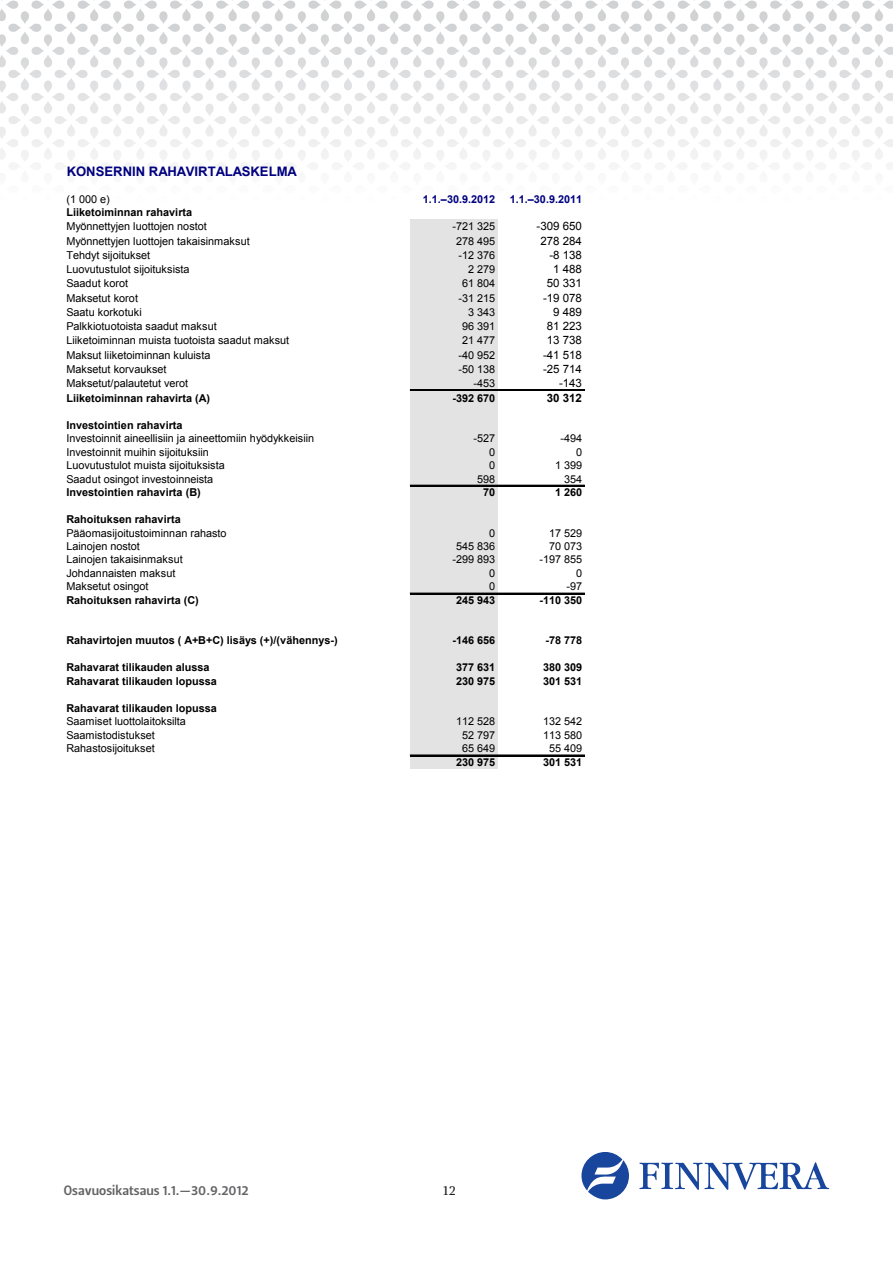
<style>
.page{position:relative;width:893px;height:1263px;background:#fff}
.page>*{position:absolute;margin:0;border:0;box-sizing:border-box;transform-origin:0 0}
.t1{font:13.5px "Leitura Sans Grot 3";color:#636366}
.t2{font:13.5px "Leitura News Roman 2";color:#231f20}
.t3{font:700 13.05px "Arial";color:#000080}
.t4{font:11.55px "Arial";color:#000}
.t5{font:700 11.55px "Arial";color:#000}
.t6{font:10.8px/13.5px "Arial";color:#000}
.t7{font:700 10.8px/13.5px "Arial";color:#000}
.t8{font:700 10.8px "Arial";color:#000080}
.s1{font-weight:700}
.s2{font-weight:400}
</style>
<div class="page">
<svg style="left:0;top:0;width:302px;height:164px"></svg>
<svg style="left:302px;top:0;width:323px;height:164px"></svg>
<svg style="left:625px;top:0;width:268px;height:164px"></svg>
<svg style="left:581px;top:1152px;width:48px;height:47px"></svg>
<svg style="left:639px;top:1162px;width:190px;height:28px"></svg>
<div style="left:410px;top:219px;width:87px;height:550px;background:#e3e3e3"></div>
<hr style="left:410px;top:390px;width:174px;height:1px;background:#000">
<hr style="left:410px;top:485px;width:174px;height:1px;background:#000">
<hr style="left:410px;top:593px;width:174px;height:1px;background:#000">
<hr style="left:410px;top:755px;width:174px;height:1px;background:#000">
<p class="t3" style="left:67px;top:162px;width:232px">KONSERNIN RAHAVIRTALASKELMA</p>
<p class="t6" style="left:66px;top:193px;width:45px">(1 000 e)</p>
<p class="t8" style="left:423px;top:192px;width:74px">1.1.–30.9.2012</p>
<p class="t8" style="left:510px;top:192px;width:74px">1.1.–30.9.2011</p>
<p class="t6" style="left:66px;top:205px;width:142px;line-height:14.2px"><span class="s1">Liiketoiminnan rahavirta<br></span>Myönnettyjen luottojen nostot</p>
<p class="t6" style="left:452px;top:220px;width:44px">-721 325</p>
<p class="t4" style="left:537px;top:219px;width:47px">-309 650</p>
<p class="t6" style="left:66px;top:234px;width:185px">Myönnettyjen luottojen takaisinmaksut</p>
<p class="t6" style="left:456px;top:234px;width:41px">278 495</p>
<p class="t4" style="left:540px;top:233px;width:43px">278 284</p>
<p class="t6" style="left:66px;top:248px;width:85px">Tehdyt sijoitukset</p>
<p class="t6" style="left:458px;top:248px;width:38px">-12 376</p>
<p class="t4" style="left:549px;top:247px;width:34px">-8 138</p>
<p class="t6" style="left:66px;top:263px;width:125px">Luovutustulot sijoituksista</p>
<p class="t6" style="left:468px;top:263px;width:29px">2 279</p>
<p class="t4" style="left:553px;top:261px;width:30px">1 488</p>
<p class="t6" style="left:66px;top:277px;width:63px">Saadut korot</p>
<p class="t6" style="left:462px;top:277px;width:35px">61 804</p>
<p class="t4" style="left:547px;top:276px;width:37px">50 331</p>
<p class="t6" style="left:66px;top:291px;width:73px">Maksetut korot</p>
<p class="t6" style="left:458px;top:291px;width:38px">-31 215</p>
<p class="t4" style="left:543px;top:290px;width:41px">-19 078</p>
<p class="t6" style="left:66px;top:305px;width:77px">Saatu korkotuki</p>
<p class="t6" style="left:468px;top:305px;width:29px">3 343</p>
<p class="t4" style="left:553px;top:304px;width:30px">9 489</p>
<p class="t6" style="left:66px;top:320px;width:152px">Palkkiotuotoista saadut maksut</p>
<p class="t6" style="left:462px;top:320px;width:35px">96 391</p>
<p class="t4" style="left:547px;top:319px;width:37px">81 223</p>
<p class="t6" style="left:66px;top:334px;width:224px">Liiketoiminnan muista tuotoista saadut maksut</p>
<p class="t6" style="left:462px;top:334px;width:35px">21 477</p>
<p class="t4" style="left:547px;top:333px;width:37px">13 738</p>
<p class="t6" style="left:66px;top:348px;width:146px">Maksut liiketoiminnan kuluista</p>
<p class="t6" style="left:458px;top:348px;width:38px">-40 952</p>
<p class="t4" style="left:543px;top:347px;width:41px">-41 518</p>
<p class="t6" style="left:66px;top:363px;width:102px">Maksetut korvaukset</p>
<p class="t6" style="left:458px;top:363px;width:38px">-50 138</p>
<p class="t4" style="left:543px;top:361px;width:41px">-25 714</p>
<p class="t6" style="left:66px;top:377px;width:123px">Maksetut/palautetut verot</p>
<p class="t6" style="left:473px;top:377px;width:23px">-453</p>
<p class="t4" style="left:559px;top:376px;width:25px">-143</p>
<p class="t7" style="left:66px;top:391px;width:145px">Liiketoiminnan rahavirta (A)</p>
<p class="t7" style="left:452px;top:391px;width:44px">-392 670</p>
<p class="t5" style="left:547px;top:390px;width:37px">30 312</p>
<p class="t6" style="left:66px;top:418px;width:249px"><span class="s1">Investointien rahavirta<br></span>Investoinnit aineellisiin ja aineettomiin hyödykkeisiin</p>
<p class="t6" style="left:473px;top:432px;width:23px">-527</p>
<p class="t6" style="left:560px;top:432px;width:23px">-494</p>
<p class="t6" style="left:66px;top:445px;width:144px">Investoinnit muihin sijoituksiin</p>
<p class="t6" style="left:489px;top:445px;width:8px">0</p>
<p class="t6" style="left:576px;top:445px;width:8px">0</p>
<p class="t6" style="left:66px;top:459px;width:160px">Luovutustulot muista sijoituksista</p>
<p class="t6" style="left:489px;top:459px;width:8px">0</p>
<p class="t6" style="left:555px;top:459px;width:29px">1 399</p>
<p class="t6" style="left:66px;top:472px;width:148px">Saadut osingot investoinneista</p>
<p class="t6" style="left:477px;top:472px;width:20px">598</p>
<p class="t6" style="left:564px;top:472px;width:20px">354</p>
<p class="t7" style="left:66px;top:486px;width:136px">Investointien rahavirta (B)</p>
<p class="t7" style="left:483px;top:486px;width:14px">70</p>
<p class="t7" style="left:555px;top:486px;width:29px">1 260</p>
<p class="t6" style="left:66px;top:513px;width:162px"><span class="s1">Rahoituksen rahavirta<br></span>Pääomasijoitustoiminnan rahasto</p>
<p class="t6" style="left:489px;top:526px;width:8px">0</p>
<p class="t6" style="left:549px;top:526px;width:35px">17 529</p>
<p class="t6" style="left:66px;top:540px;width:75px">Lainojen nostot</p>
<p class="t6" style="left:456px;top:540px;width:41px">545 836</p>
<p class="t6" style="left:549px;top:540px;width:35px">70 073</p>
<p class="t6" style="left:66px;top:553px;width:118px">Lainojen takaisinmaksut</p>
<p class="t6" style="left:452px;top:553px;width:44px">-299 893</p>
<p class="t6" style="left:539px;top:553px;width:44px">-197 855</p>
<p class="t6" style="left:66px;top:566px;width:111px">Johdannaisten maksut</p>
<p class="t6" style="left:489px;top:566px;width:8px">0</p>
<p class="t6" style="left:576px;top:566px;width:8px">0</p>
<p class="t6" style="left:66px;top:580px;width:84px">Maksetut osingot</p>
<p class="t6" style="left:489px;top:580px;width:8px">0</p>
<p class="t6" style="left:566px;top:580px;width:17px">-97</p>
<p class="t7" style="left:66px;top:594px;width:134px">Rahoituksen rahavirta (C)</p>
<p class="t7" style="left:456px;top:594px;width:41px">245 943</p>
<p class="t7" style="left:539px;top:594px;width:44px">-110 350</p>
<p class="t7" style="left:66px;top:634px;width:273px">Rahavirtojen muutos ( A+B+C) lisäys (+)/(vähennys-)</p>
<p class="t7" style="left:452px;top:634px;width:44px">-146 656</p>
<p class="t7" style="left:545px;top:634px;width:38px">-78 778</p>
<p class="t7" style="left:66px;top:661px;width:145px">Rahavarat tilikauden alussa</p>
<p class="t7" style="left:456px;top:661px;width:41px">377 631</p>
<p class="t7" style="left:543px;top:661px;width:41px">380 309</p>
<p class="t7" style="left:66px;top:675px;width:152px">Rahavarat tilikauden lopussa</p>
<p class="t7" style="left:456px;top:675px;width:41px">230 975</p>
<p class="t7" style="left:543px;top:675px;width:41px">301 531</p>
<p class="t7" style="left:66px;top:702px;width:152px">Rahavarat tilikauden lopussa<br><span class="s2">Saamiset luottolaitoksilta</span></p>
<p class="t6" style="left:456px;top:715px;width:41px">112 528</p>
<p class="t6" style="left:543px;top:715px;width:41px">132 542</p>
<p class="t6" style="left:66px;top:728px;width:90px">Saamistodistukset</p>
<p class="t6" style="left:462px;top:728px;width:35px">52 797</p>
<p class="t6" style="left:543px;top:728px;width:41px">113 580</p>
<p class="t6" style="left:66px;top:742px;width:90px">Rahastosijoitukset</p>
<p class="t6" style="left:462px;top:742px;width:35px">65 649</p>
<p class="t6" style="left:549px;top:742px;width:35px">55 409</p>
<p class="t7" style="left:456px;top:756px;width:41px">230 975</p>
<p class="t7" style="left:543px;top:756px;width:41px">301 531</p>
<p class="t1" style="left:64px;top:1181px;width:186px">Osavuosikatsaus 1.1.—30.9.2012</p>
<p class="t2" style="left:443px;top:1182px;width:14px">12</p>
</div>
